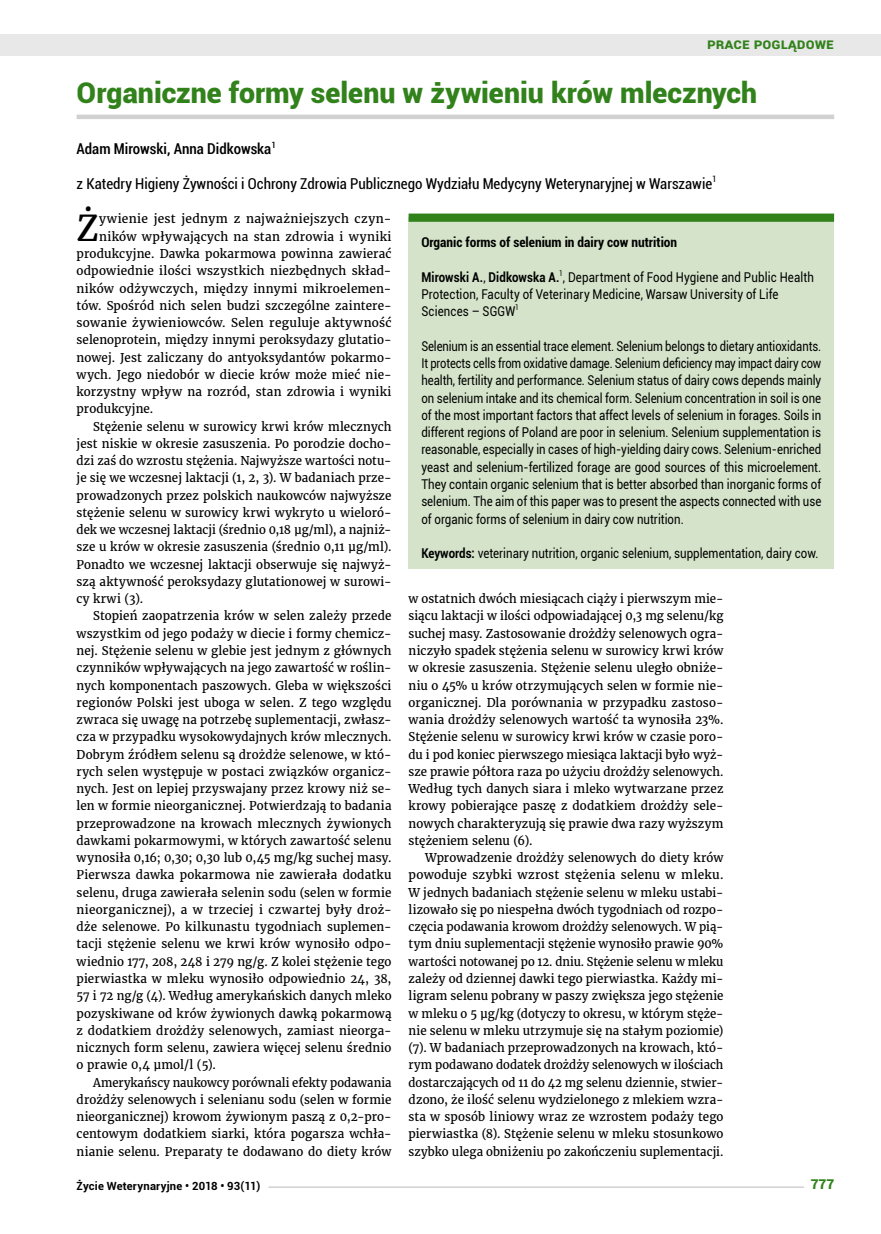
<style>
.page{position:relative;width:881px;height:1234px;background:#fff}
.page>*{position:absolute;margin:0;border:0;box-sizing:border-box;transform-origin:0 0}
.t1{font:35.25px "Merriweather";color:#000}
.t2{font:900 28.5px "Roboto";color:#32821c}
.t3{font:condensed 15px "Roboto";color:#000}
.t4{font:500 condensed 15px "Roboto";color:#000}
.t5{font:700 15px "Roboto";color:#32821c}
.t6{font:13.5px/17.2px "Roboto";color:#000;text-align:justify;scale:.83 1}
.t7{font:13.5px/17.2px "Roboto";color:#000;scale:.85 1}
.t8{font:700 condensed 13.5px "Roboto";color:#000}
.t9{font:900 13.5px "Roboto";color:#32821c}
.t10{font:12px/17.2px "Merriweather";letter-spacing:.015em;color:#000;text-align:justify}
.t11{font:12px/17.2px "Merriweather";letter-spacing:.015em;color:#000;text-align:justify;scale:.96 1}
.t12{font:12px "Merriweather";letter-spacing:.015em;color:#000;scale:.95 1}
.t13{font:12px "Merriweather";letter-spacing:.015em;color:#000;scale:.94 1}
.t14{font:700 11.25px "Roboto";letter-spacing:.02em;color:#000}
.s1{font-weight:700}
</style>
<div class="page">
<hr style="left:77px;top:115px;width:756px;height:4px;background:#d2d1d1">
<div style="left:408px;top:218px;width:425px;height:350px;background:#d4e3c9"></div>
<div style="left:408px;top:213px;width:425px;height:9px;background:#32821c"></div>
<div style="left:0;top:35px;width:880px;height:21px;background:#e8e8e8"></div>
<hr style="left:268px;top:1186px;width:565px;height:1px;background:#d2d1d1">
<div style="left:804px;top:1178px;width:29px;height:15px;background:#fff"></div>
<p class="t5" style="left:707px;top:33px;width:128px">Prace poglądowe</p>
<h2 class="t2" style="left:77px;top:72px;width:682px">Organiczne formy selenu w żywieniu krów mlecznych</h2>
<p class="t4" style="left:77px;top:138px;width:201px">Adam Mirowski, Anna Didkowska<sup>1</sup></p>
<p class="t3" style="left:77px;top:173px;width:641px">z Katedry Higieny Żywności i Ochrony Zdrowia Publicznego Wydziału Medycyny Weterynaryjnej w Warszawie<sup>1</sup></p>
<h1 class="t1" style="left:77px;top:206px;width:24px">Ż</h1>
<p class="t10" style="left:99px;top:210px;width:294px">ywienie jest jednym z najważniejszych czyn-</p>
<p class="t10" style="left:99px;top:228px;width:294px">ników wpływających na stan zdrowia i wyniki</p>
<p class="t10" style="left:77px;top:245px;width:316px">produkcyjne. Dawka pokarmowa powinna zawierać</p>
<p class="t10" style="left:77px;top:262px;width:316px">odpowiednie ilości wszystkich niezbędnych skład-</p>
<p class="t10" style="left:77px;top:279px;width:316px">ników odżywczych, między innymi mikroelemen-</p>
<p class="t10" style="left:77px;top:297px;width:316px">tów. Spośród nich selen budzi szczególne zaintere-</p>
<p class="t10" style="left:77px;top:314px;width:316px">sowanie żywieniowców. Selen reguluje aktywność</p>
<p class="t10" style="left:77px;top:331px;width:316px">selenoprotein, między innymi peroksydazy glutatio-</p>
<p class="t10" style="left:77px;top:348px;width:316px">nowej. Jest zaliczany do antyoksydantów pokarmo-</p>
<p class="t10" style="left:77px;top:366px;width:316px">wych. Jego niedobór w diecie krów może mieć nie-</p>
<p class="t10" style="left:77px;top:383px;width:316px">korzystny wpływ na rozród, stan zdrowia i wyniki</p>
<p class="t10" style="left:77px;top:400px;width:78px">produkcyjne.</p>
<p class="t10" style="left:93px;top:417px;width:300px">Stężenie selenu w surowicy krwi krów mlecznych</p>
<p class="t10" style="left:77px;top:435px;width:316px">jest niskie w okresie zasuszenia. Po porodzie docho-</p>
<p class="t11" style="left:77px;top:452px;width:329px">dzi zaś do wzrostu stężenia. Najwyższe wartości notu-</p>
<p class="t10" style="left:77px;top:469px;width:316px">je się we wczesnej laktacji (1, 2, 3). W badaniach prze-</p>
<p class="t10" style="left:77px;top:486px;width:316px">prowadzonych przez polskich naukowców najwyższe</p>
<p class="t10" style="left:77px;top:504px;width:316px">stężenie selenu w surowicy krwi wykryto u wieloró-</p>
<p class="t12" style="left:77px;top:522px;width:333px">dek we wczesnej laktacji (średnio 0,18 μg/ml), a najniż-</p>
<p class="t10" style="left:77px;top:538px;width:316px">sze u krów w okresie zasuszenia (średnio 0,11 μg/ml).</p>
<p class="t10" style="left:77px;top:555px;width:316px">Ponadto we wczesnej laktacji obserwuje się najwyż-</p>
<p class="t10" style="left:77px;top:573px;width:316px">szą aktywność peroksydazy glutationowej w surowi-</p>
<p class="t10" style="left:77px;top:590px;width:68px">cy krwi (3).</p>
<p class="t10" style="left:93px;top:607px;width:300px">Stopień zaopatrzenia krów w selen zależy przede</p>
<p class="t10" style="left:77px;top:624px;width:316px">wszystkim od jego podaży w diecie i formy chemicz-</p>
<p class="t10" style="left:77px;top:642px;width:316px">nej. Stężenie selenu w glebie jest jednym z głównych</p>
<p class="t11" style="left:77px;top:659px;width:329px">czynników wpływających na jego zawartość w roślin-</p>
<p class="t10" style="left:77px;top:676px;width:316px">nych komponentach paszowych. Gleba w większości</p>
<p class="t10" style="left:77px;top:693px;width:316px">regionów Polski jest uboga w selen. Z tego względu</p>
<p class="t10" style="left:77px;top:711px;width:316px">zwraca się uwagę na potrzebę suplementacji, zwłasz-</p>
<p class="t10" style="left:77px;top:728px;width:316px">cza w przypadku wysokowydajnych krów mlecznych.</p>
<p class="t10" style="left:77px;top:745px;width:316px">Dobrym źródłem selenu są drożdże selenowe, w któ-</p>
<p class="t10" style="left:77px;top:762px;width:316px">rych selen występuje w postaci związków organicz-</p>
<p class="t10" style="left:77px;top:780px;width:316px">nych. Jest on lepiej przyswajany przez krowy niż se-</p>
<p class="t10" style="left:77px;top:797px;width:316px">len w formie nieorganicznej. Potwierdzają to badania</p>
<p class="t10" style="left:77px;top:814px;width:316px">przeprowadzone na krowach mlecznych żywionych</p>
<p class="t10" style="left:77px;top:831px;width:316px">dawkami pokarmowymi, w których zawartość selenu</p>
<p class="t10" style="left:77px;top:849px;width:316px">wynosiła 0,16; 0,30; 0,30 lub 0,45 mg/kg suchej masy.</p>
<p class="t10" style="left:77px;top:866px;width:316px">Pierwsza dawka pokarmowa nie zawierała dodatku</p>
<p class="t10" style="left:77px;top:883px;width:316px">selenu, druga zawierała selenin sodu (selen w formie</p>
<p class="t10" style="left:77px;top:900px;width:316px">nieorganicznej), a w trzeciej i czwartej były droż-</p>
<p class="t10" style="left:77px;top:918px;width:316px">dże selenowe. Po kilkunastu tygodniach suplemen-</p>
<p class="t10" style="left:77px;top:935px;width:316px">tacji stężenie selenu we krwi krów wynosiło odpo-</p>
<p class="t10" style="left:77px;top:952px;width:316px">wiednio 177, 208, 248 i 279 ng/g. Z kolei stężenie tego</p>
<p class="t10" style="left:77px;top:969px;width:316px">pierwiastka w mleku wynosiło odpowiednio 24, 38,</p>
<p class="t11" style="left:77px;top:987px;width:329px">57 i 72 ng/g (4). Według amerykańskich danych mleko</p>
<p class="t10" style="left:77px;top:1004px;width:316px">pozyskiwane od krów żywionych dawką pokarmową</p>
<p class="t10" style="left:77px;top:1021px;width:316px">z dodatkiem drożdży selenowych, zamiast nieorga-</p>
<p class="t10" style="left:77px;top:1038px;width:316px">nicznych form selenu, zawiera więcej selenu średnio</p>
<p class="t10" style="left:77px;top:1056px;width:141px">o prawie 0,4 μmol/l (5).</p>
<p class="t13" style="left:93px;top:1074px;width:319px">Amerykańscy naukowcy porównali efekty podawania</p>
<p class="t10" style="left:77px;top:1090px;width:316px">drożdży selenowych i selenianu sodu (selen w formie</p>
<p class="t10" style="left:77px;top:1107px;width:316px">nieorganicznej) krowom żywionym paszą z 0,2-pro-</p>
<p class="t10" style="left:77px;top:1125px;width:316px">centowym dodatkiem siarki, która pogarsza wchła-</p>
<p class="t10" style="left:77px;top:1142px;width:316px">nianie selenu. Preparaty te dodawano do diety krów</p>
<p class="t8" style="left:421px;top:233px;width:257px">Organic forms of selenium in dairy cow nutrition</p>
<p class="t7" style="left:421px;top:268px;width:463px"><span class="s1">Mirowski A.</span>, <span class="s1">Didkowska A.</span><sup>1</sup>, Department of Food Hygiene and Public Health<br>Protection, Faculty of Veterinary Medicine, Warsaw University of Life<br>Sciences – SGGW<sup>1</sup></p>
<p class="t6" style="left:421px;top:337px;width:483px">Selenium is an essential trace element. Selenium belongs to dietary antioxidants.<br>It protects cells from oxidative damage. Selenium deficiency may impact dairy cow health, fertility and performance. Selenium status of dairy cows depends mainly on selenium intake and its chemical form. Selenium concentration in soil is one of the most important factors that affect levels of selenium in forages. Soils in different regions of Poland are poor in selenium. Selenium supplementation is reasonable, especially in cases of high-yielding dairy cows. Selenium-enriched yeast and selenium-fertilized forage are good sources of this microelement.<br>They contain organic selenium that is better absorbed than inorganic forms of selenium. The aim of this paper was to present the aspects connected with use of organic forms of selenium in dairy cow nutrition.</p>
<p class="t7" style="left:421px;top:544px;width:468px"><span class="s1">Keywords:</span> veterinary nutrition, organic selenium, supplementation, dairy cow.</p>
<p class="t11" style="left:408px;top:590px;width:329px">w ostatnich dwóch miesiącach ciąży i pierwszym mie&shy;siącu laktacji w ilości odpowiadającej 0,3 mg selenu/kg suchej masy. Zastosowanie drożdży selenowych ogra&shy;niczyło spadek stężenia selenu w surowicy krwi krów w okresie zasuszenia. Stężenie selenu uległo obniże&shy;niu o 45% u krów otrzymujących selen w formie nie&shy;organicznej. Dla porównania w przypadku zastoso&shy;wania drożdży selenowych wartość ta wynosiła 23%.<br>Stężenie selenu w surowicy krwi krów w czasie poro&shy;du i pod koniec pierwszego miesiąca laktacji było wyż&shy;sze prawie półtora raza po użyciu drożdży selenowych.<br>Według tych danych siara i mleko wytwarzane przez krowy pobierające paszę z dodatkiem drożdży sele&shy;nowych charakteryzują się prawie dwa razy wyższym stężeniem selenu (6).</p>
<p class="t10" style="left:408px;top:849px;width:316px;text-indent:17px">Wprowadzenie drożdży selenowych do diety krów powoduje szybki wzrost stężenia selenu w mleku.<br>W jednych badaniach stężenie selenu w mleku ustabi&shy;lizowało się po niespełna dwóch tygodniach od rozpo&shy;częcia podawania krowom drożdży selenowych. W pią&shy;tym dniu suplementacji stężenie wynosiło prawie 90% wartości notowanej po 12. dniu. Stężenie selenu w mleku zależy od dziennej dawki tego pierwiastka. Każdy mi&shy;ligram selenu pobrany w paszy zwiększa jego stężenie w mleku o 5 μg/kg (dotyczy to okresu, w którym stęże&shy;nie selenu w mleku utrzymuje się na stałym poziomie) (7). W badaniach przeprowadzonych na krowach, któ&shy;rym podawano dodatek drożdży selenowych w ilościach dostarczających od 11 do 42 mg selenu dziennie, stwier&shy;dzono, że ilość selenu wydzielonego z mlekiem wzra&shy;sta w sposób liniowy wraz ze wzrostem podaży tego pierwiastka (8). Stężenie selenu w mleku stosunkowo szybko ulega obniżeniu po zakończeniu suplementacji.</p>
<p class="t14" style="left:77px;top:1177px;width:185px">Życie Weterynaryjne • 2018 • 93(11)</p>
<p class="t9" style="left:810px;top:1174px;width:25px">777</p>
</div>
